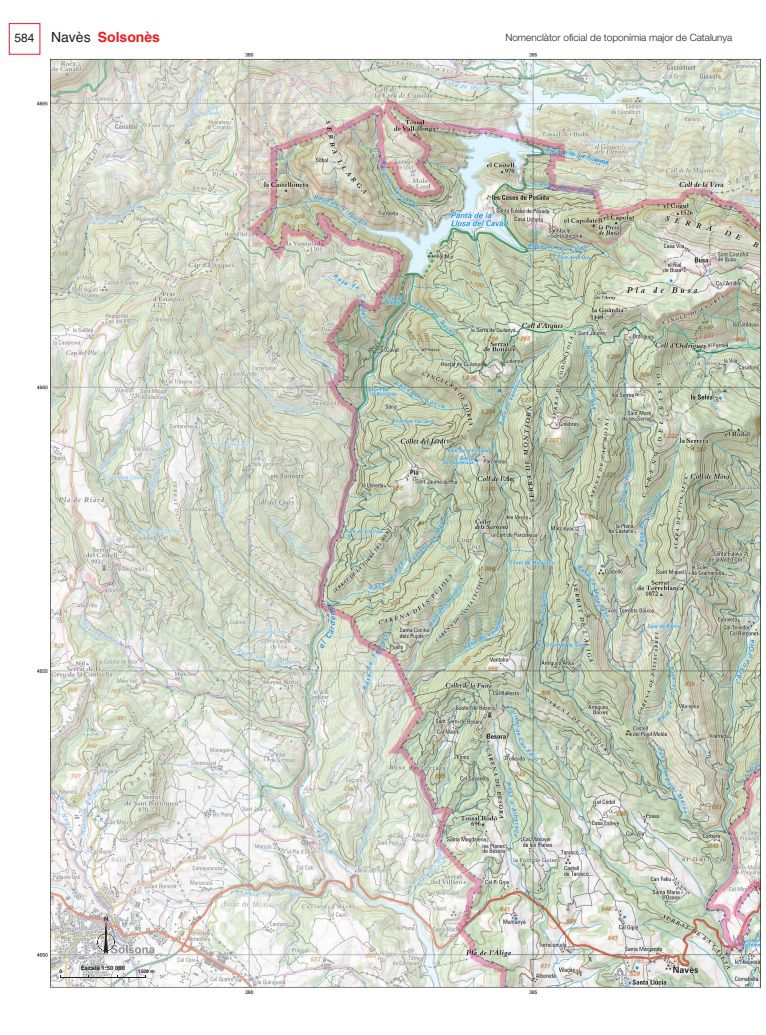
<style>
.page{position:relative;width:766px;height:1035px;background:#fff}
.page>*{position:absolute;margin:0;border:0;box-sizing:border-box;transform-origin:0 0}
.t1{font:700 14px "Helvetica";color:#ee1d23}
.t2{font:300 10px "Helvetica Neue";color:#231f20}
.t3{font:700 6px "Helvetica";color:#231f20}
.t4{font:700 5px "Helvetica";color:#231f20}
.s1{font-weight:400;font-size:12px;color:#231f20}
.s2{font-weight:400;color:#231f20}
</style>
<div class="page">
<img style="left:37px;top:53px;width:723px;height:940px">
<div style="left:9px;top:23px;width:31px;height:32px;border:1px solid #ee1d23"></div>
<hr style="left:60px;top:977px;width:86px;height:1px;background:#231f20">
<svg style="left:97px;top:916px;width:18px;height:37px"></svg>
<p class="t1" style="left:15px;top:32px;width:147px"><span class="s1">584</span> <span class="s2">Navès</span> Solsonès</p>
<p class="t2" style="left:505px;top:34px;width:228px">Nomenclàtor oficial de toponímia major de Catalunya</p>
<p class="t3" style="left:81px;top:964px;width:46px">Escala 1:50 000</p>
<p class="t4" style="left:60px;top:968px;width:4px">0</p>
<p class="t4" style="left:138px;top:968px;width:18px">1500 m</p>
</div>
